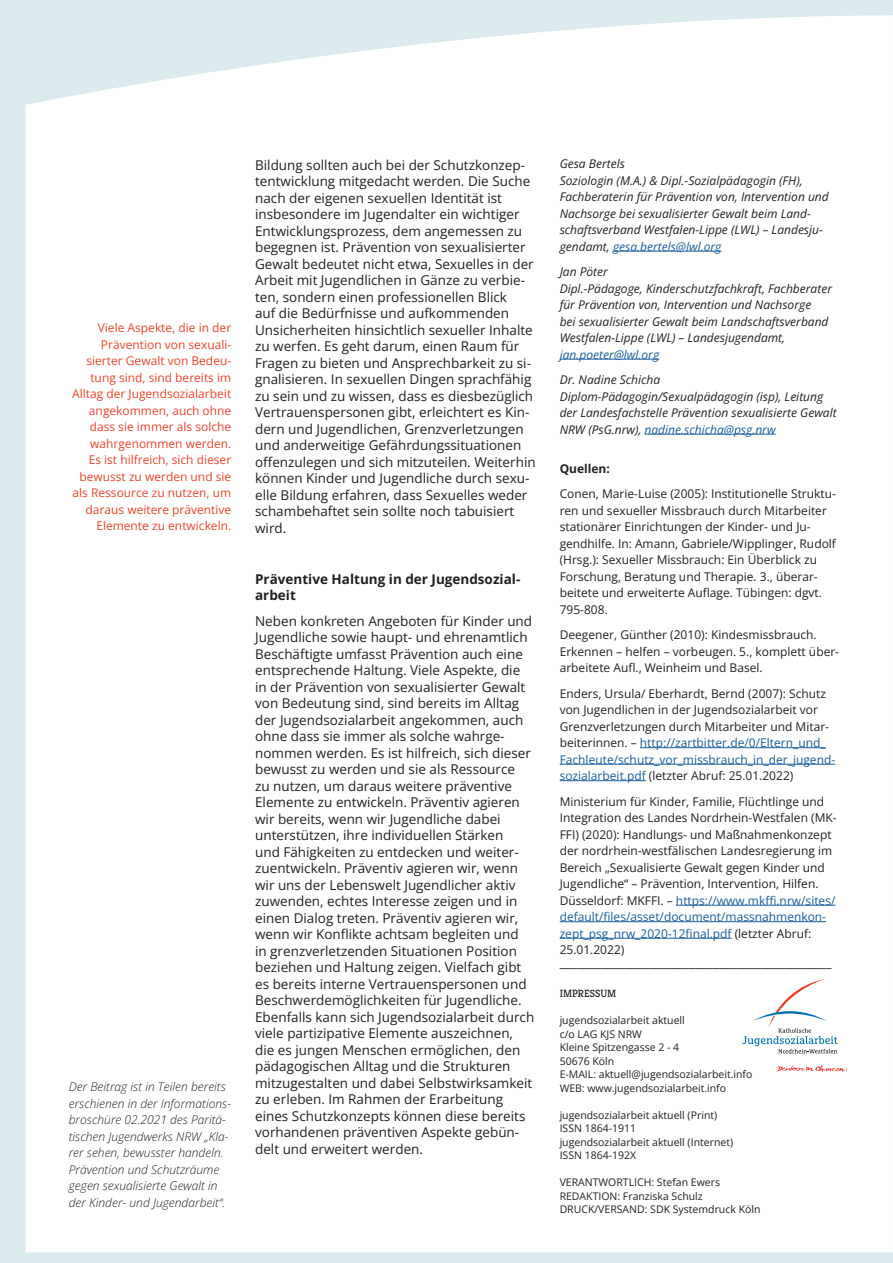
<style>
.page{position:relative;width:893px;height:1263px;background:#dbeaec}
.page>*{position:absolute;margin:0;border:0;box-sizing:border-box;transform-origin:0 0}
.t1{font:13.5px/16.5px "Open Sans";color:#231f20}
.t2{font:700 13.5px/16.5px "Open Sans";color:#231f20}
.t3{font:12px/16.5px "Open Sans";color:#231f20}
.t4{font:italic 12px/16.5px "Open Sans";color:#231f20}
.t5{font:12px/16.5px "Open Sans";color:#ef4227;text-align:right}
.t6{font:italic 300 12px/16.5px "Open Sans";color:#231f20}
.t7{font:italic 12px "Open Sans";color:#175d9e}
.t8{font:700 12px "Open Sans";color:#231f20}
.t9{font:10.5px/13.5px "Open Sans";color:#231f20}
.t10{font:10.5px "Kreon";color:#231f20}
.s1{color:#175d9e}
</style>
<div class="page">
<div style="left:26px;top:15px;width:856px;height:1237px;background:#fff"></div>
<div style="left:882px;top:15px;width:11px;height:1238px;background:#fff"></div>
<hr style="left:613px;top:251px;width:108px;height:1px;background:#175d9e">
<hr style="left:560px;top:359px;width:99px;height:1px;background:#175d9e">
<hr style="left:645px;top:434px;width:131px;height:1px;background:#175d9e">
<hr style="left:640px;top:747px;width:186px;height:1px;background:#175d9e">
<hr style="left:560px;top:764px;width:275px;height:1px;background:#175d9e">
<hr style="left:560px;top:780px;width:86px;height:1px;background:#175d9e">
<hr style="left:676px;top:905px;width:159px;height:1px;background:#175d9e">
<hr style="left:560px;top:921px;width:266px;height:1px;background:#175d9e">
<hr style="left:560px;top:938px;width:172px;height:1px;background:#175d9e">
<svg style="left:742px;top:979px;width:95px;height:74px;background:#edf0f3"></svg>
<svg style="left:776px;top:1065px;width:71px;height:6px"></svg>
<p class="t5" style="left:72px;top:319px;width:161px">Viele Aspekte, die in der<br>Prävention von sexuali&shy;sierter Gewalt von Bedeu&shy;tung sind, sind bereits im<br>Alltag der Jugendsozialarbeit angekommen, auch ohne dass sie immer als solche wahrgenommen werden.<br>Es ist hilfreich, sich dieser bewusst zu werden und sie als Ressource zu nutzen, um daraus weitere präventive<br>Elemente zu entwickeln.</p>
<p class="t6" style="left:69px;top:1078px;width:164px">Der Beitrag ist in Teilen bereits erschienen in der Informations&shy;broschüre 02.2021 des Paritä&shy;tischen Jugendwerks NRW „Kla&shy;rer sehen, bewusster handeln.<br>Prävention und Schutzräume gegen sexualisierte Gewalt in der Kinder- und Jugendarbeit“.</p>
<p class="t1" style="left:255px;top:156px;width:282px">Bildung sollten auch bei der Schutzkonzep&shy;tentwicklung mitgedacht werden. Die Suche nach der eigenen sexuellen Identität ist insbesondere im Jugendalter ein wichtiger Entwicklungsprozess, dem angemessen zu begegnen ist. Prävention von sexualisierter Gewalt bedeutet nicht etwa, Sexuelles in der Arbeit mit Jugendlichen in Gänze zu verbie&shy;ten, sondern einen professionellen Blick<br>auf die Bedürfnisse und aufkommenden Unsicherheiten hinsichtlich sexueller Inhalte zu werfen. Es geht darum, einen Raum für Fragen zu bieten und Ansprechbarkeit zu si&shy;gnalisieren. In sexuellen Dingen sprachfähig zu sein und zu wissen, dass es diesbezüglich Vertrauenspersonen gibt, erleichtert es Kin&shy;dern und Jugendlichen, Grenzverletzungen und anderweitige Gefährdungssituationen offenzulegen und sich mitzuteilen. Weiterhin können Kinder und Jugendliche durch sexu&shy;elle Bildung erfahren, dass Sexuelles weder schambehaftet sein sollte noch tabuisiert wird.</p>
<p class="t2" style="left:255px;top:570px;width:267px">Präventive Haltung in der Jugendsozial&shy;arbeit</p>
<p class="t1" style="left:255px;top:612px;width:281px">Neben konkreten Angeboten für Kinder und Jugendliche sowie haupt- und ehrenamtlich Beschäftigte umfasst Prävention auch eine entsprechende Haltung. Viele Aspekte, die in der Prävention von sexualisierter Gewalt von Bedeutung sind, sind bereits im Alltag der Jugendsozialarbeit angekommen, auch ohne dass sie immer als solche wahrge&shy;nommen werden. Es ist hilfreich, sich dieser bewusst zu werden und sie als Ressource<br>zu nutzen, um daraus weitere präventive Elemente zu entwickeln. Präventiv agieren wir bereits, wenn wir Jugendliche dabei unterstützen, ihre individuellen Stärken<br>und Fähigkeiten zu entdecken und weiter&shy;zuentwickeln. Präventiv agieren wir, wenn wir uns der Lebenswelt Jugendlicher aktiv zuwenden, echtes Interesse zeigen und in einen Dialog treten. Präventiv agieren wir, wenn wir Konflikte achtsam begleiten und<br>in grenzverletzenden Situationen Position beziehen und Haltung zeigen. Vielfach gibt es bereits interne Vertrauenspersonen und Beschwerdemöglichkeiten für Jugendliche.<br>Ebenfalls kann sich Jugendsozialarbeit durch viele partizipative Elemente auszeichnen, die es jungen Menschen ermöglichen, den pädagogischen Alltag und die Strukturen mitzugestalten und dabei Selbstwirksamkeit zu erleben. Im Rahmen der Erarbeitung eines Schutzkonzepts können diese bereits vorhandenen präventiven Aspekte gebün&shy;delt und erweitert werden.</p>
<p class="t4" style="left:560px;top:155px;width:271px">Gesa Bertels<br>Soziologin (M.A.) &amp; Dipl.-Sozialpädagogin (FH), Fachberaterin für Prävention von, Intervention und Nachsorge bei sexualisierter Gewalt beim Land&shy;schaftsverband Westfalen-Lippe (LWL) – Landesju&shy;gendamt, <span class="s1">gesa.bertels@lwl.org</span></p>
<p class="t4" style="left:560px;top:263px;width:274px">Jan Pöter<br>Dipl.-Pädagoge, Kinderschutzfachkraft, Fachberater für Prävention von, Intervention und Nachsorge<br>bei sexualisierter Gewalt beim Landschaftsverband Westfalen-Lippe (LWL) – Landesjugendamt,</p>
<p class="t7" style="left:560px;top:346px;width:101px">jan.poeter@lwl.org</p>
<p class="t4" style="left:560px;top:371px;width:279px">Dr. Nadine Schicha Diplom-Pädagogin/Sexualpädagogin (isp), Leitung der Landesfachstelle Prävention sexualisierte Gewalt NRW (PsG.nrw), <span class="s1">nadine.schicha@psg.nrw</span></p>
<p class="t8" style="left:560px;top:460px;width:52px">Quellen:</p>
<p class="t3" style="left:560px;top:485px;width:278px">Conen, Marie-Luise (2005): Institutionelle Struktu&shy;ren und sexueller Missbrauch durch Mitarbeiter stationärer Einrichtungen der Kinder- und Ju&shy;gendhilfe. In: Amann, Gabriele/Wipplinger, Rudolf (Hrsg.): Sexueller Missbrauch: Ein Überblick zu Forschung, Beratung und Therapie. 3., überar&shy;beitete und erweiterte Auflage. Tübingen: dgvt.<br>795-808.</p>
<p class="t3" style="left:560px;top:626px;width:281px">Deegener, Günther (2010): Kindesmissbrauch.<br>Erkennen – helfen – vorbeugen. 5., komplett über&shy;arbeitete Aufl., Weinheim und Basel.</p>
<p class="t3" style="left:560px;top:685px;width:277px">Enders, Ursula/ Eberhardt, Bernd (2007): Schutz von Jugendlichen in der Jugendsozialarbeit vor Grenzverletzungen durch Mitarbeiter und Mitar&shy;beiterinnen. – <span class="s1">http://zartbitter.de/0/Eltern_und_ Fachleute/schutz_vor_missbrauch_in_der_jugend&shy;sozialarbeit.pdf</span> (letzter Abruf: 25.01.2022)</p>
<p class="t3" style="left:560px;top:793px;width:278px">Ministerium für Kinder, Familie, Flüchtlinge und Integration des Landes Nordrhein-Westfalen (MK-FFI) (2020): Handlungs- und Maßnahmenkonzept der nordrhein-westfälischen Landesregierung im Bereich „Sexualisierte Gewalt gegen Kinder und Jugendliche“ – Prävention, Intervention, Hilfen.<br>Düsseldorf: MKFFI. – <span class="s1">https://www.mkffi.nrw/sites/ default/files/asset/document/massnahmenkon&shy;zept_psg_nrw_2020-12final.pdf</span> (letzter Abruf:<br>25.01.2022)</p>
<p class="t1" style="left:560px;top:954px;width:273px">______________________________________________</p>
<p class="t10" style="left:560px;top:986px;width:58px">IMPRESSUM</p>
<p class="t9" style="left:560px;top:1013px;width:194px">jugendsozialarbeit aktuell<br>c/o LAG KJS NRW<br>Kleine Spitzengasse 2 - 4<br>50676 Köln<br>E-MAIL: aktuell@jugendsozialarbeit.info<br>WEB: www.jugendsozialarbeit.info</p>
<p class="t9" style="left:560px;top:1108px;width:175px">jugendsozialarbeit aktuell (Print)<br>ISSN 1864-1911<br>jugendsozialarbeit aktuell (Internet)<br>ISSN 1864-192X</p>
<p class="t9" style="left:560px;top:1175px;width:202px">VERANTWORTLICH: Stefan Ewers<br>REDAKTION: Franziska Schulz<br>DRUCK/VERSAND: SDK Systemdruck Köln</p>
</div>
